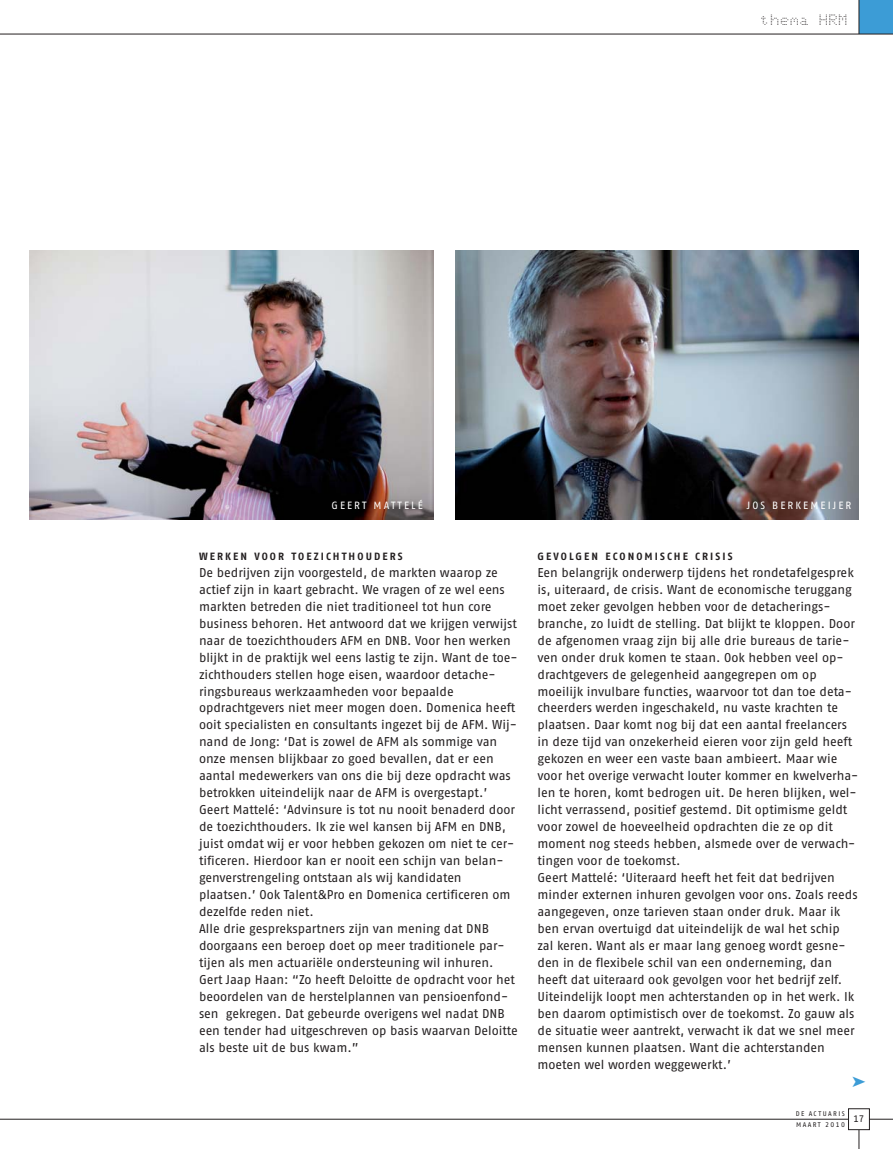
<style>
.page{position:relative;width:893px;height:1149px;background:#fff}
.page>*{position:absolute;margin:0;border:0;box-sizing:border-box;transform-origin:0 0}
.t1{font:15px "Dot Matrix Normal";color:#231f20}
.t2{font:12.75px/17px "Fago No Regular Tf";color:#231f20}
.t3{font:10.5px "Fago No Bold Tf";letter-spacing:.2em;color:#231f20}
.t4{font:10.5px "Fago No Regular Tf";letter-spacing:.2em;color:#fff}
.t5{font:9.45px "Fago No Regular Tf";color:#231f20}
.t6{font:6.75px/11.9px "Fago No Regular Tf";letter-spacing:.2em;color:#231f20}
</style>
<div class="page">
<div style="left:859px;top:0;width:34px;height:34px;background:#3c9cd6"></div>
<hr style="left:0;top:1118px;width:893px;height:1px;background:#231f20">
<hr style="left:0;top:34px;width:893px;height:1px;background:#231f20">
<hr style="left:859px;top:0;width:1px;height:34px;background:#231f20">
<hr style="left:859px;top:1118px;width:1px;height:30px;background:#231f20">
<div style="left:848px;top:1108px;width:21px;height:21px;background:#fff"></div>
<div style="left:848px;top:1108px;width:22px;height:21px;border:1px solid #231f20"></div>
<img style="left:455px;top:251px;width:404px;height:268px">
<img style="left:30px;top:251px;width:404px;height:268px">
<p class="t1" style="left:762px;top:14px;width:89px">thema HRM</p>
<p class="t4" style="left:331px;top:501px;width:93px">GEERT MATTELÉ</p>
<p class="t4" style="left:747px;top:501px;width:106px">JOS BERKEMEIJER</p>
<p class="t3" style="left:199px;top:552px;width:205px">WERKEN VOOR TOEZICHTHOUDERS</p>
<p class="t2" style="left:199px;top:565px;width:320px">De bedrijven zijn voorgesteld, de markten waarop ze actief zijn in kaart gebracht. We vragen of ze wel eens markten betreden die niet traditioneel tot hun core business behoren. Het antwoord dat we krijgen verwijst naar de toezichthouders AFM en DNB. Voor hen werken blijkt in de praktijk wel eens lastig te zijn. Want de toe&shy;zichthouders stellen hoge eisen, waardoor detache&shy;ringsbureaus werkzaamheden voor bepaalde opdrachtgevers niet meer mogen doen. Domenica heeft ooit specialisten en consultants ingezet bij de AFM. Wij&shy;nand de Jong: ‘Dat is zowel de AFM als sommige van onze mensen blijkbaar zo goed bevallen, dat er een aantal medewerkers van ons die bij deze opdracht was betrokken uiteindelijk naar de AFM is overgestapt.’ Geert Mattelé: ‘Advinsure is tot nu nooit benaderd door de toezichthouders. Ik zie wel kansen bij AFM en DNB, juist omdat wij er voor hebben gekozen om niet te cer&shy;tificeren. Hierdoor kan er nooit een schijn van belan&shy;genverstrengeling ontstaan als wij kandidaten plaatsen.’ Ook Talent&amp;Pro en Domenica certificeren om dezelfde reden niet.<br>Alle drie gesprekspartners zijn van mening dat DNB doorgaans een beroep doet op meer traditionele par&shy;tijen als men actuariële ondersteuning wil inhuren.<br>Gert Jaap Haan: “Zo heeft Deloitte de opdracht voor het beoordelen van de herstelplannen van pensioenfond&shy;sen gekregen. Dat gebeurde overigens wel nadat DNB een tender had uitgeschreven op basis waarvan Deloitte als beste uit de bus kwam.”</p>
<p class="t3" style="left:537px;top:552px;width:197px">GEVOLGEN ECONOMISCHE CRISIS</p>
<p class="t2" style="left:537px;top:565px;width:322px">Een belangrijk onderwerp tijdens het rondetafelgesprek is, uiteraard, de crisis. Want de economische teruggang moet zeker gevolgen hebben voor de detacherings&shy;branche, zo luidt de stelling. Dat blijkt te kloppen. Door de afgenomen vraag zijn bij alle drie bureaus de tarie&shy;ven onder druk komen te staan. Ook hebben veel op&shy;drachtgevers de gelegenheid aangegrepen om op moeilijk invulbare functies, waarvoor tot dan toe deta&shy;cheerders werden ingeschakeld, nu vaste krachten te plaatsen. Daar komt nog bij dat een aantal freelancers in deze tijd van onzekerheid eieren voor zijn geld heeft gekozen en weer een vaste baan ambieert. Maar wie voor het overige verwacht louter kommer en kwelverha&shy;len te horen, komt bedrogen uit. De heren blijken, wel&shy;licht verrassend, positief gestemd. Dit optimisme geldt voor zowel de hoeveelheid opdrachten die ze op dit moment nog steeds hebben, alsmede over de verwach&shy;tingen voor de toekomst.<br>Geert Mattelé: ‘Uiteraard heeft het feit dat bedrijven minder externen inhuren gevolgen voor ons. Zoals reeds aangegeven, onze tarieven staan onder druk. Maar ik ben ervan overtuigd dat uiteindelijk de wal het schip zal keren. Want als er maar lang genoeg wordt gesne&shy;den in de flexibele schil van een onderneming, dan heeft dat uiteraard ook gevolgen voor het bedrijf zelf.<br>Uiteindelijk loopt men achterstanden op in het werk. Ik ben daarom optimistisch over de toekomst. Zo gauw als de situatie weer aantrekt, verwacht ik dat we snel meer mensen kunnen plaatsen. Want die achterstanden moeten wel worden weggewerkt.’</p>
<p class="t6" style="left:796px;top:1107px;width:51px">DE ACTUARIS<br>MAART 2010</p>
<p class="t5" style="left:853px;top:1115px;width:12px">17</p>
</div>
